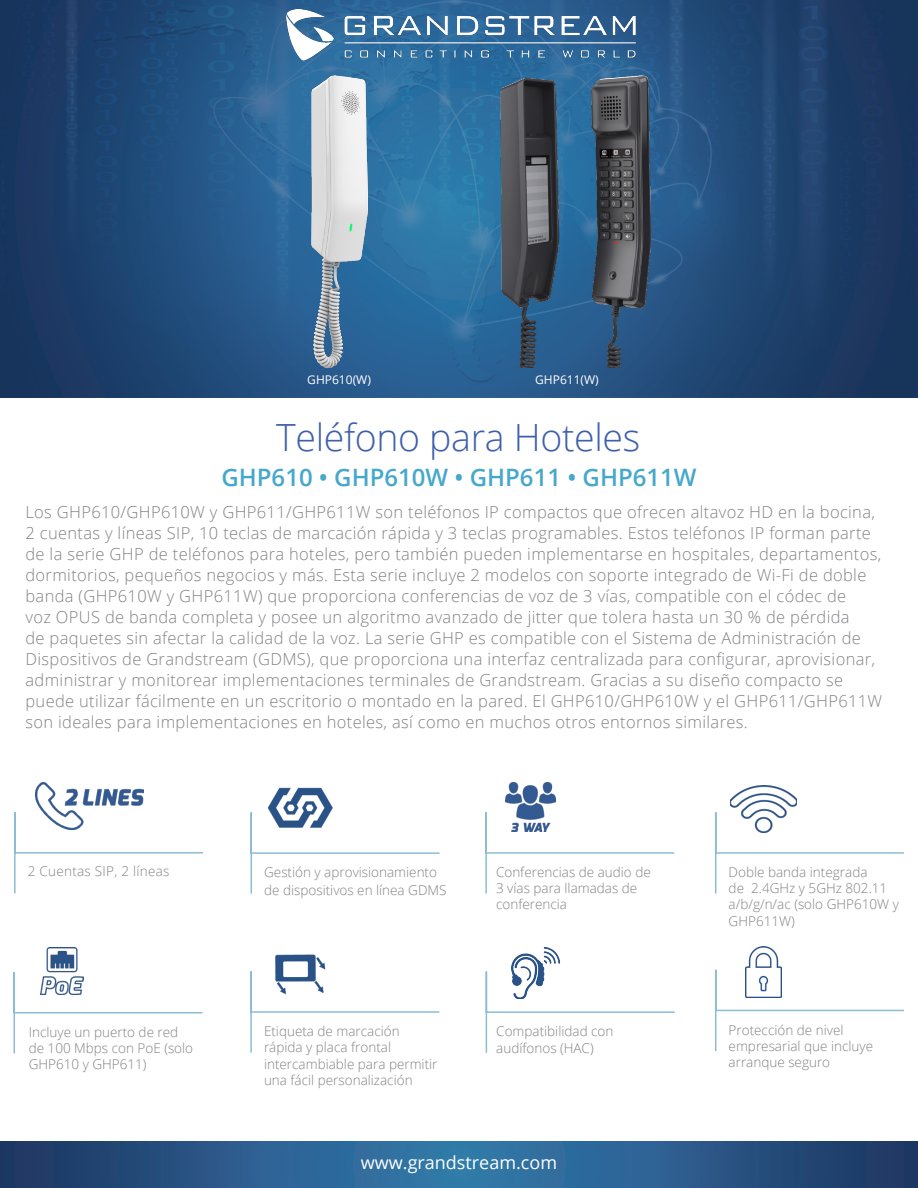
<style>
.page{position:relative;width:918px;height:1188px;background:#fff}
.page>*{position:absolute;margin:0;border:0;box-sizing:border-box;transform-origin:0 0}
.t1{font:300 37.5px "Open Sans";letter-spacing:-.01em;color:#3e60ac}
.t2{font:600 24px "Open Sans";color:#46a8ca}
.t3{font:18px "Open Sans";color:#fff}
.t4{font:300 16.5px/21px "Open Sans";letter-spacing:.02em;color:#808285}
.t5{font:300 13.5px/16.2px "Open Sans";color:#808285}
.t6{font:300 13.5px "Open Sans";letter-spacing:.02em;color:#808285}
.t7{font:12px "Open Sans";color:#fff}
</style>
<div class="page">
<img style="left:0;top:0;width:916px;height:396px">
<img style="left:278px;top:10px;width:362px;height:53px">
<svg style="left:0;top:1142px;width:918px;height:46px;background:#295988"></svg>
<svg style="left:14px;top:812px;width:189px;height:82px"></svg>
<img style="left:36px;top:782px;width:107px;height:48px">
<svg style="left:250px;top:971px;width:190px;height:82px"></svg>
<img style="left:271px;top:954px;width:57px;height:43px">
<svg style="left:485px;top:812px;width:190px;height:82px"></svg>
<img style="left:506px;top:783px;width:50px;height:49px">
<svg style="left:485px;top:971px;width:190px;height:82px"></svg>
<img style="left:502px;top:947px;width:65px;height:52px">
<svg style="left:715px;top:969px;width:189px;height:82px"></svg>
<img style="left:745px;top:947px;width:37px;height:50px">
<svg style="left:250px;top:812px;width:190px;height:82px"></svg>
<img style="left:264px;top:787px;width:72px;height:46px">
<img style="left:311px;top:76px;width:56px;height:291px">
<img style="left:501px;top:76px;width:150px;height:291px">
<svg style="left:715px;top:812px;width:189px;height:82px"></svg>
<img style="left:730px;top:785px;width:67px;height:48px">
<svg style="left:13px;top:972px;width:190px;height:82px"></svg>
<img style="left:41px;top:947px;width:43px;height:48px">
<p class="t7" style="left:307px;top:372px;width:65px">GHP610(W)</p>
<p class="t7" style="left:535px;top:372px;width:65px">GHP611(W)</p>
<p class="t1" style="left:276px;top:412px;width:365px">Teléfono para Hoteles</p>
<p class="t2" style="left:221px;top:461px;width:477px">GHP610 • GHP610W • GHP611 • GHP611W</p>
<p class="t4" style="left:26px;top:501px;width:858px">Los GHP610/GHP610W y GHP611/GHP611W son teléfonos IP compactos que ofrecen altavoz HD en la bocina, 2 cuentas y líneas SIP, 10 teclas de marcación rápida y 3 teclas programables. Estos teléfonos IP forman parte de la serie GHP de teléfonos para hoteles, pero también pueden implementarse en hospitales, departamentos, dormitorios, pequeños negocios y más. Esta serie incluye 2 modelos con soporte integrado de Wi-Fi de doble banda (GHP610W y GHP611W) que proporciona conferencias de voz de 3 vías, compatible con el códec de<br>voz OPUS de banda completa y posee un algoritmo avanzado de jitter que tolera hasta un 30 % de pérdida<br>de paquetes sin afectar la calidad de la voz. La serie GHP es compatible con el Sistema de Administración de Dispositivos de Grandstream (GDMS), que proporciona una interfaz centralizada para configurar, aprovisionar, administrar y monitorear implementaciones terminales de Grandstream. Gracias a su diseño compacto se puede utilizar fácilmente en un escritorio o montado en la pared. El GHP610/GHP610W y el GHP611/GHP611W son ideales para implementaciones en hoteles, así como en muchos otros entornos similares.</p>
<p class="t6" style="left:28px;top:862px;width:143px">2 Cuentas SIP, 2 líneas</p>
<p class="t5" style="left:29px;top:1024px;width:166px">Incluye un puerto de red de 100 Mbps con PoE (solo<br>GHP610 y GHP611)</p>
<p class="t5" style="left:496px;top:864px;width:156px">Conferencias de audio de<br>3 vías para llamadas de conferencia</p>
<p class="t5" style="left:264px;top:863px;width:184px;line-height:18px">Gestión y aprovisionamiento de dispositivos en línea GDMS</p>
<p class="t5" style="left:729px;top:864px;width:172px">Doble banda integrada<br>de 2.4GHz y 5GHz 802.11 a/b/g/n/ac (solo GHP610W y<br>GHP611W)</p>
<p class="t5" style="left:264px;top:1023px;width:175px">Etiqueta de marcación rápida y placa frontal intercambiable para permitir una fácil personalización</p>
<p class="t5" style="left:496px;top:1023px;width:119px">Compatibilidad con audífonos (HAC)</p>
<p class="t5" style="left:729px;top:1021px;width:146px">Protección de nivel empresarial que incluye arranque seguro</p>
<p class="t3" style="left:361px;top:1151px;width:198px">www.grandstream.com</p>
</div>
